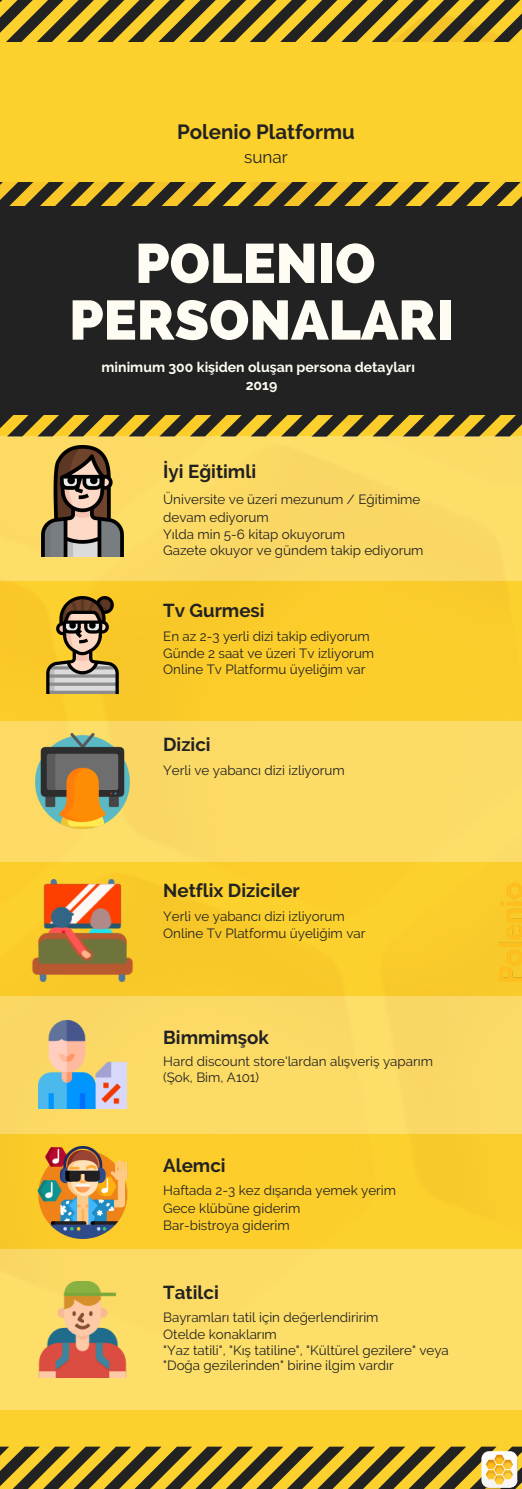
<style>
.page{position:relative;width:522px;height:1489px;background:#fff}
.page>*{position:absolute;margin:0;border:0;box-sizing:border-box;transform-origin:0 0}
.t1{font:800 55.39px/56.7px "Raleway";color:#fffdf3;text-align:center}
.t2{font:700 20.47px "Raleway";color:#222}
.t3{font:700 18.72px "Raleway";color:#222}
.t4{font:700 18.72px "Raleway";color:#212121}
.t5{font:17.06px "Raleway";color:#222}
.t6{font:700 14px/18.3px "Raleway";color:#fffdf3;text-align:center}
.t7{font:13.39px/17px "Raleway";color:#222}
.t8{font:13.39px/18.3px "Raleway";color:#212121}
</style>
<div class="page">
<div style="left:0;top:581px;width:521px;height:865px;background:#fccd2b"></div>
<svg style="left:0;top:0;width:521px;height:436px;background:#8d7626"></svg>
<div style="left:0;top:42px;width:521px;height:140px;background:#fcd12d"></div>
<div style="left:0;top:206px;width:521px;height:208px;background:#222"></div>
<div style="left:0;top:436px;width:521px;height:145px;background:#fcda65"></div>
<div style="left:0;top:720px;width:521px;height:141px;background:#fcdb66"></div>
<div style="left:0;top:995px;width:521px;height:138px;background:#fcda65"></div>
<div style="left:0;top:1248px;width:521px;height:161px;background:#fcde68"></div>
<img style="left:34px;top:596px;width:97px;height:98px">
<img style="left:36px;top:1146px;width:92px;height:92px">
<img style="left:35px;top:733px;width:95px;height:95px">
<img style="left:41px;top:445px;width:83px;height:112px">
<svg style="left:0;top:1446px;width:473px;height:42px;background:#917b27"></svg>
<img style="left:31px;top:879px;width:102px;height:102px">
<img style="left:38px;top:1281px;width:89px;height:95px">
<img style="left:38px;top:1020px;width:89px;height:88px">
<img style="left:473px;top:1444px;width:48px;height:44px">
<img style="left:499px;top:882px;width:22px;height:99px">
<h2 class="t2" style="left:177px;top:120px;width:179px">Polenio Platformu</h2>
<p class="t5" style="left:244px;top:146px;width:45px">sunar</p>
<h1 class="t1" style="left:69px;top:235px;width:386px">POLENIO<br>PERSONALARI</h1>
<p class="t6" style="left:101px;top:358px;width:314px">minimum 300 kişiden oluşan persona detayları<br>2019</p>
<h3 class="t4" style="left:163px;top:461px;width:94px">İyi Eğitimli</h3>
<p class="t8" style="left:163px;top:490px;width:258px">Üniversite ve üzeri mezunum / Eğitimime devam ediyorum</p>
<p class="t8" style="left:163px;top:526px;width:261px;line-height:15.7px">Yılda min 5-6 kitap okuyorum<br>Gazete okuyor ve gündem takip ediyorum</p>
<h3 class="t3" style="left:163px;top:599px;width:103px">Tv Gurmesi</h3>
<p class="t7" style="left:163px;top:628px;width:212px">En az 2-3 yerli dizi takip ediyorum<br>Günde 2 saat ve üzeri Tv izliyorum</p>
<p class="t7" style="left:163px;top:660px;width:203px">Online Tv Platformu üyeliğim var</p>
<h3 class="t3" style="left:163px;top:733px;width:49px">Dizici</h3>
<p class="t7" style="left:163px;top:762px;width:183px">Yerli ve yabancı dizi izliyorum</p>
<h3 class="t3" style="left:163px;top:879px;width:138px">Netflix Diziciler</h3>
<p class="t7" style="left:163px;top:907px;width:203px">Yerli ve yabancı dizi izliyorum<br>Online Tv Platformu üyeliğim var</p>
<h3 class="t3" style="left:163px;top:1026px;width:107px">Bimmimşok</h3>
<p class="t7" style="left:163px;top:1053px;width:271px;line-height:15.7px">Hard discount store'lardan alışveriş yaparım (Şok, Bim, A101)</p>
<h3 class="t3" style="left:163px;top:1154px;width:64px">Alemci</h3>
<p class="t7" style="left:163px;top:1180px;width:234px;line-height:18.3px">Haftada 2-3 kez dışarıda yemek yerim<br>Gece klübüne giderim</p>
<p class="t7" style="left:163px;top:1216px;width:128px">Bar-bistroya giderim</p>
<h3 class="t3" style="left:163px;top:1281px;width:57px">Tatilci</h3>
<p class="t7" style="left:163px;top:1308px;width:217px">Bayramları tatil için değerlendiririm<br>Otelde konaklarım</p>
<p class="t7" style="left:163px;top:1342px;width:287px;line-height:15.7px">"Yaz tatili", "Kış tatiline", "Kültürel gezilere" veya "Doğa gezilerinden" birine ilgim vardır</p>
</div>
